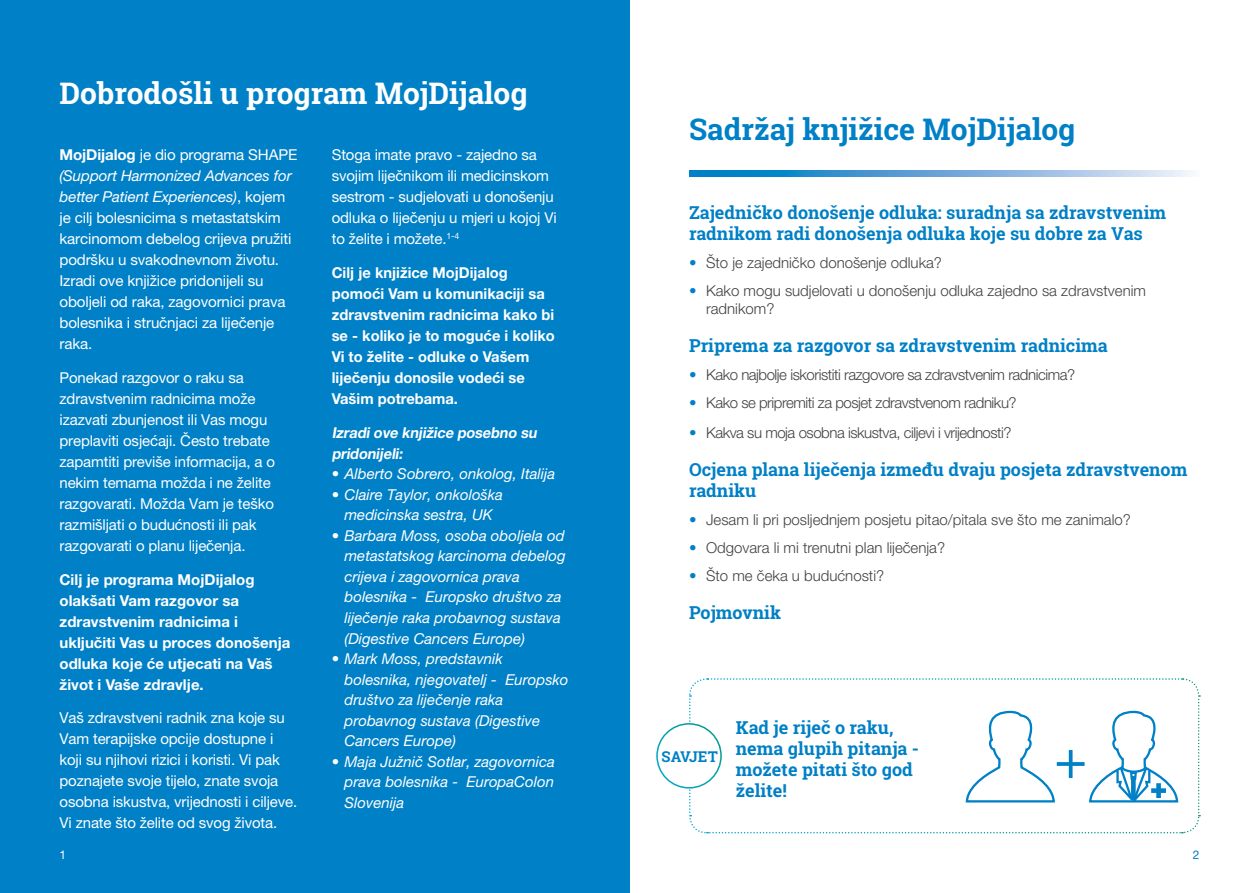
<style>
.page{position:relative;width:1259px;height:893px;background:#fff}
.page>*{position:absolute;margin:0;border:0;box-sizing:border-box;transform-origin:0 0}
.t1{font:55.2px "Helvetica Neue LT Pro";color:#0080c6}
.t2{font:700 30px "Roboto Slab";color:#fff}
.t3{font:700 30px "Roboto Slab";color:#0080c6}
.t4{font:700 18px/21px "Roboto Slab";color:#0080c6}
.t5{font:15px/21px "Helvetica Neue LT Pro";letter-spacing:-.01em;color:#fff}
.t6{font:italic 15px/20.5px "Helvetica Neue LT Pro";color:#fff}
.t7{font:700 15px/21px "Helvetica Neue LT Pro";color:#fff}
.t8{font:300 15px/18px "Helvetica Neue LT Pro";color:#414042}
.t9{font:300 15px "Helvetica Neue LT Pro";letter-spacing:-.03em;color:#414042}
.t10{font:italic 700 15px/21px "Helvetica Neue LT Pro";color:#fff}
.t11{font:700 15px "Roboto Slab";color:#0080c6}
.t12{font:12px "Helvetica Neue LT Pro";color:#fff}
.t13{font:12px "Helvetica Neue LT Pro";color:#0080c6}
.s1{font-weight:700}
.s2{font-style:italic}
.s3{font-weight:500;color:#0080c6}
</style>
<div class="page">
<div style="left:0;top:0;width:629px;height:893px;background:#0080c6"></div>
<svg style="left:689px;top:170px;width:503px;height:6px;background:#6aaada"></svg>
<div style="left:656px;top:723px;width:66px;height:66px;border:2px solid #fff;border-radius:50%"></div>
<svg style="left:688px;top:678px;width:512px;height:156px"></svg>
<h2 class="t2" style="left:60px;top:73px;width:469px">Dobrodošli u program MojDijalog</h2>
<p class="t5" style="left:60px;top:144px;width:239px"><span class="s1">MojDijalog</span> je dio programa SHAPE <span class="s2">(Support Harmonized Advances for better Patient Experiences)</span>, kojem je cilj bolesnicima s metastatskim karcinomom debelog crijeva pružiti podršku u svakodnevnom životu.<br>Izradi ove knjižice pridonijeli su oboljeli od raka, zagovornici prava bolesnika i stručnjaci za liječenje raka.</p>
<p class="t5" style="left:60px;top:367px;width:217px">Ponekad razgovor o raku sa zdravstvenim radnicima može izazvati zbunjenost ili Vas mogu preplaviti osjećaji. Često trebate zapamtiti previše informacija, a o nekim temama možda i ne želite razgovarati. Možda Vam je teško razmišljati o budućnosti ili pak razgovarati o planu liječenja.</p>
<p class="t7" style="left:60px;top:568px;width:232px">Cilj je programa MojDijalog olakšati Vam razgovor sa zdravstvenim radnicima i uključiti Vas u proces donošenja odluka koje će utjecati na Vaš život i Vaše zdravlje.</p>
<p class="t5" style="left:60px;top:707px;width:239px">Vaš zdravstveni radnik zna koje su Vam terapijske opcije dostupne i koji su njihovi rizici i koristi. Vi pak poznajete svoje tijelo, znate svoja osobna iskustva, vrijednosti i ciljeve.<br>Vi znate što želite od svog života.</p>
<p class="t5" style="left:332px;top:144px;width:226px">Stoga imate pravo - zajedno sa svojim liječnikom ili medicinskom sestrom - sudjelovati u donošenju odluka o liječenju u mjeri u kojoj Vi to želite i možete.<sup>1-4</sup></p>
<p class="t7" style="left:332px;top:261px;width:225px">Cilj je knjižice MojDijalog pomoći Vam u komunikaciji sa zdravstvenim radnicima kako bi se - koliko je to moguće i koliko<br>Vi to želite - odluke o Vašem liječenju donosile vodeći se<br>Vašim potrebama.</p>
<p class="t10" style="left:332px;top:421px;width:209px">Izradi ove knj ižice posebno su pridonijeli:</p>
<p class="t6" style="left:332px;top:463px;width:225px">• Alberto Sobrero, onkolog, Italija</p>
<p class="t6" style="left:332px;top:484px;width:173px;text-align:center">• Claire Taylor, onkološka medicinska sestra, UK</p>
<p class="t6" style="left:344px;top:525px;width:223px;text-indent:-13px">• Barbara Moss, osoba oboljela od metastatskog karcinoma debelog crijeva i zagovornica prava bolesnika - Europsko društvo za liječenje raka probavnog sustava (Digestive Cancers Europe)</p>
<p class="t6" style="left:344px;top:648px;width:225px;text-indent:-13px">• Mark Moss, predstavnik bolesnika, njegovatelj - Europsko društvo za liječenje raka probavnog sustava (Digestive<br>Cancers Europe)</p>
<p class="t6" style="left:344px;top:751px;width:212px;text-align:justify;text-indent:-13px">• Maja Južnič Sotlar, zagovornica prava bolesnika - EuropaColon Slovenija</p>
<h2 class="t3" style="left:689px;top:109px;width:388px">Sadržaj knjižice MojDijalog</h2>
<p class="t4" style="left:689px;top:201px;width:479px">Zajedničko donošenje odluka: suradnja sa zdravstvenim radnikom radi donošenja odluka koje su dobre za Vas</p>
<p class="t8" style="left:689px;top:253px;width:254px"><span class="s3">•</span> Što je zajedničko donošenje odluka?</p>
<p class="t8" style="left:706px;top:281px;width:441px;text-indent:-17px"><span class="s3">•</span> Kako mogu sudjelovati u donošenju odluka zajedno sa zdravstvenim radnikom?</p>
<p class="t4" style="left:689px;top:334px;width:420px">Priprema za razgovor sa zdravstvenim radnicima</p>
<p class="t9" style="left:689px;top:365px;width:388px"><span class="s3">•</span> Kako najbolje iskoristiti razgovore sa zdravstvenim radnicima?</p>
<p class="t9" style="left:689px;top:393px;width:329px"><span class="s3">•</span> Kako se pripremiti za posjet zdravstvenom radniku?</p>
<p class="t9" style="left:689px;top:423px;width:324px"><span class="s3">•</span> Kakva su moja osobna iskustva, ciljevi i vrijednosti?</p>
<p class="t4" style="left:689px;top:459px;width:500px">Ocjena plana liječenja između dvaju posjeta zdravstvenom radniku</p>
<p class="t8" style="left:689px;top:510px;width:443px"><span class="s3">•</span> Jesam li pri posljednjem posjetu pitao/pitala sve što me zanimalo?</p>
<p class="t8" style="left:689px;top:538px;width:257px"><span class="s3">•</span> Odgovara li mi trenutni plan liječenja?</p>
<p class="t8" style="left:689px;top:566px;width:197px"><span class="s3">•</span> Što me čeka u budućnosti?</p>
<p class="t4" style="left:689px;top:602px;width:93px">Pojmovnik</p>
<p class="t11" style="left:661px;top:746px;width:58px">SAVJET</p>
<p class="t4" style="left:736px;top:716px;width:185px">Kad je riječ o raku, nema glupih pitanja - možete pitati što god želite!</p>
<h1 class="t1" style="left:1054px;top:725px;width:35px">+</h1>
<p class="t12" style="left:60px;top:847px;width:8px">1</p>
<p class="t13" style="left:1192px;top:847px;width:8px">2</p>
</div>
